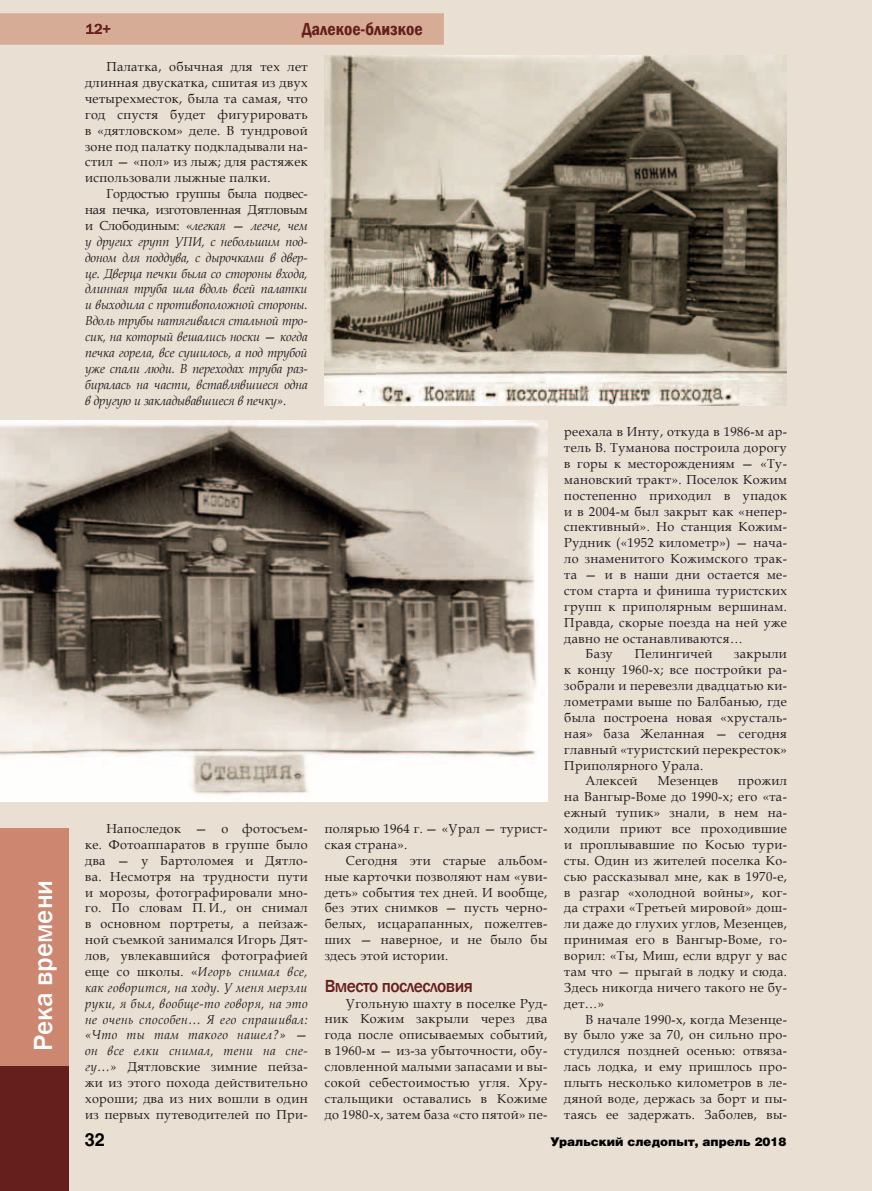
<style>
.page{position:relative;width:872px;height:1191px;background:#e9dfd3}
.page>*{position:absolute;margin:0;border:0;box-sizing:border-box;transform-origin:0 0}
.t1{font:500 27px "Franklin Gothic";color:#fff}
.t2{font:500 18px "Franklin Gothic";letter-spacing:-.03em;color:#651f1c}
.t3{font:600 condensed 18px "Franklin Gothic";color:#651f1c}
.t4{font:700 18px "Helios";color:#010101}
.t5{font:500 15px "Franklin Gothic";color:#651f1c}
.t6{font:13.05px/15.9px "Book Antiqua";letter-spacing:.03em;color:#231f20;text-align:justify}
.t7{font:italic 13.05px "Book Antiqua";letter-spacing:-.01em;color:#231f20}
.t8{font:13.05px "Book Antiqua";letter-spacing:-.01em;color:#231f20}
.t9{font:12px "Helios Black C";color:#010101}
.s1{font-style:normal}
.s2{font-style:italic}
</style>
<div class="page">
<div style="left:0;top:828px;width:69px;height:363px;background:#cd866f"></div>
<div style="left:0;top:1066px;width:69px;height:125px;background:#651f1c"></div>
<div style="left:0;top:13px;width:444px;height:32px;background:#d7ac97"></div>
<div style="left:86px;top:24px;width:24px;height:10px;background:#d7ac97"></div>
<img style="left:325px;top:55px;width:462px;height:350px">
<img style="left:0;top:420px;width:547px;height:381px">
<p class="t1" style="left:27px;top:1051px;width:173px;rotate:-90deg">Река времени</p>
<p class="t5" style="left:85px;top:20px;width:27px">12+</p>
<p class="t3" style="left:302px;top:17px;width:122px">Далекое-близкое</p>
<p class="t6" style="left:106px;top:58px;width:203px">Палатка, обычная для тех лет</p>
<p class="t6" style="left:85px;top:74px;width:224px">длинная двускатка, сшитая из двух</p>
<p class="t6" style="left:85px;top:90px;width:224px">четырехместок, была та самая, что</p>
<p class="t6" style="left:85px;top:106px;width:224px">год спустя будет фигурировать</p>
<p class="t6" style="left:85px;top:122px;width:224px">в «дятловском» деле. В тундровой</p>
<p class="t6" style="left:85px;top:138px;width:224px">зоне под палатку подкладывали на-</p>
<p class="t6" style="left:85px;top:154px;width:224px">стил — «пол» из лыж; для растяжек</p>
<p class="t6" style="left:85px;top:170px;width:187px">использовали лыжные палки.</p>
<p class="t8" style="left:106px;top:185px;width:203px">Гордостью группы была подвес-</p>
<p class="t8" style="left:85px;top:200px;width:224px">ная печка, изготовленная Дятловым</p>
<p class="t7" style="left:85px;top:216px;width:224px"><span class="s1">и Слободиным: «</span>легкая <span class="s1">—</span> легче, чем</p>
<p class="t7" style="left:85px;top:232px;width:224px">у других групп УПИ, с небольшим под-</p>
<p class="t7" style="left:85px;top:248px;width:224px">доном для поддува, с дырочками в двер-</p>
<p class="t7" style="left:85px;top:264px;width:224px">це. Дверца печки была со стороны входа,</p>
<p class="t7" style="left:85px;top:280px;width:224px">длинная труба шла вдоль всей палатки</p>
<p class="t7" style="left:85px;top:296px;width:224px">и выходила с противоположной стороны.</p>
<p class="t7" style="left:85px;top:311px;width:224px">Вдоль трубы натягивался стальной тро-</p>
<p class="t7" style="left:85px;top:327px;width:224px">сик, на который вешались носки <span class="s1">—</span> когда</p>
<p class="t7" style="left:85px;top:343px;width:224px">печка горела, все сушилось, а под трубой</p>
<p class="t7" style="left:85px;top:359px;width:224px">уже спали люди. В переходах труба раз-</p>
<p class="t7" style="left:85px;top:375px;width:224px">биралась на части, вставлявшиеся одна</p>
<p class="t7" style="left:85px;top:391px;width:203px">в другую и закладывавшиеся в печку»<span class="s1">.</span></p>
<p class="t6" style="left:85px;top:820px;width:224px;text-indent:21px">Напоследок — о фотосъем&shy;ке. Фотоаппаратов в группе было два — у Бартоломея и Дятло&shy;ва. Несмотря на трудности пути и морозы, фотографировали мно&shy;го. По словам П. И., он снимал в основном портреты, а пейзаж&shy;ной съемкой занимался Игорь Дят&shy;лов, увлекавшийся фотографией еще со школы. «<span class="s2">Игорь снимал все, как говорится, на ходу. У меня мерзли руки, я был, вообще-то говоря, на это не очень способен… Я его спрашивал: «Что ты там такого нашел?»</span> — <span class="s2">он все елки снимал, тени на сне&shy;гу…»</span> Дятловские зимние пейза&shy;жи из этого похода действительно хороши; два из них вошли в один из первых путеводителей по При-</p>
<p class="t6" style="left:325px;top:820px;width:224px">полярью 1964 г. — «Урал — турист-</p>
<p class="t6" style="left:325px;top:836px;width:84px">ская страна».</p>
<p class="t6" style="left:346px;top:852px;width:203px">Сегодня эти старые альбом-</p>
<p class="t6" style="left:325px;top:868px;width:224px">ные карточки позволяют нам «уви-</p>
<p class="t6" style="left:325px;top:884px;width:224px">деть» события тех дней. И вообще,</p>
<p class="t6" style="left:325px;top:899px;width:224px">без этих снимков — пусть черно-</p>
<p class="t6" style="left:325px;top:915px;width:224px">белых, исцарапанных, пожелтев-</p>
<p class="t6" style="left:325px;top:931px;width:224px">ших — наверное, и не было бы</p>
<p class="t6" style="left:325px;top:947px;width:125px">здесь этой истории.</p>
<p class="t2" style="left:325px;top:974px;width:150px">Вместо послесловия</p>
<p class="t6" style="left:325px;top:994px;width:224px;text-indent:21px">Угольную шахту в поселке Руд&shy;ник Кожим закрыли через два года после описываемых событий, в 1960-м — из-за убыточности, обу&shy;словленной малыми запасами и вы&shy;сокой себестоимостью угля. Хру&shy;стальщики оставались в Кожиме до 1980-х, затем база «сто пятой» пе-</p>
<p class="t6" style="left:564px;top:423px;width:224px">реехала в Инту, откуда в 1986-м ар-</p>
<p class="t6" style="left:564px;top:439px;width:224px">тель В. Туманова построила дорогу</p>
<p class="t6" style="left:564px;top:455px;width:224px">в горы к месторождениям — «Ту-</p>
<p class="t6" style="left:564px;top:471px;width:224px">мановский тракт». Поселок Кожим</p>
<p class="t6" style="left:564px;top:487px;width:224px">постепенно приходил в упадок</p>
<p class="t6" style="left:564px;top:503px;width:224px">и в 2004-м был закрыт как «непер-</p>
<p class="t6" style="left:564px;top:519px;width:224px">спективный». Но станция Кожим-</p>
<p class="t6" style="left:564px;top:534px;width:224px">Рудник («1952 километр») — нача-</p>
<p class="t6" style="left:564px;top:550px;width:224px">ло знаменитого Кожимского трак-</p>
<p class="t6" style="left:564px;top:566px;width:224px">та — и в наши дни остается ме-</p>
<p class="t6" style="left:564px;top:582px;width:224px">стом старта и финиша туристских</p>
<p class="t6" style="left:564px;top:598px;width:224px">групп к приполярным вершинам.</p>
<p class="t6" style="left:564px;top:614px;width:224px">Правда, скорые поезда на ней уже</p>
<p class="t6" style="left:564px;top:630px;width:180px">давно не останавливаются…</p>
<p class="t6" style="left:585px;top:646px;width:29px">Базу</p>
<p class="t6" style="left:635px;top:646px;width:79px">Пелингичей</p>
<p class="t6" style="left:734px;top:646px;width:54px">закрыли</p>
<p class="t6" style="left:564px;top:661px;width:224px">к концу 1960-х; все постройки ра-</p>
<p class="t6" style="left:564px;top:677px;width:224px">зобрали и перевезли двадцатью ки-</p>
<p class="t6" style="left:564px;top:693px;width:224px">лометрами выше по Балбанью, где</p>
<p class="t6" style="left:564px;top:709px;width:224px">была построена новая «хрусталь-</p>
<p class="t6" style="left:564px;top:725px;width:224px">ная» база Желанная — сегодня</p>
<p class="t6" style="left:564px;top:741px;width:224px">главный «туристский перекресток»</p>
<p class="t6" style="left:564px;top:757px;width:140px">Приполярного Урала.</p>
<p class="t6" style="left:585px;top:772px;width:53px">Алексей</p>
<p class="t6" style="left:658px;top:772px;width:62px">Мезенцев</p>
<p class="t6" style="left:738px;top:772px;width:50px">прожил</p>
<p class="t6" style="left:564px;top:788px;width:224px">на Вангыр-Воме до 1990-х; его «та-</p>
<p class="t6" style="left:564px;top:804px;width:224px">ежный тупик» знали, в нем на-</p>
<p class="t6" style="left:564px;top:820px;width:224px">ходили приют все проходившие</p>
<p class="t6" style="left:564px;top:836px;width:224px">и проплывавшие по Косью тури-</p>
<p class="t6" style="left:564px;top:852px;width:224px">сты. Один из жителей поселка Ко-</p>
<p class="t6" style="left:564px;top:868px;width:224px">сью рассказывал мне, как в 1970-е,</p>
<p class="t6" style="left:564px;top:884px;width:224px">в разгар «холодной войны», ког-</p>
<p class="t6" style="left:564px;top:899px;width:224px">да страхи «Третьей мировой» дош-</p>
<p class="t6" style="left:564px;top:915px;width:224px">ли даже до глухих углов, Мезенцев,</p>
<p class="t6" style="left:564px;top:931px;width:224px">принимая его в Вангыр-Воме, го-</p>
<p class="t6" style="left:564px;top:947px;width:224px">ворил: «Ты, Миш, если вдруг у вас</p>
<p class="t6" style="left:564px;top:963px;width:224px">там что — прыгай в лодку и сюда.</p>
<p class="t6" style="left:564px;top:979px;width:224px">Здесь никогда ничего такого не бу-</p>
<p class="t6" style="left:564px;top:995px;width:41px">дет…»</p>
<p class="t6" style="left:585px;top:1011px;width:203px">В начале 1990-х, когда Мезенце-</p>
<p class="t6" style="left:564px;top:1026px;width:224px">ву было уже за 70, он сильно про-</p>
<p class="t6" style="left:564px;top:1042px;width:224px">студился поздней осенью: отвяза-</p>
<p class="t6" style="left:564px;top:1058px;width:224px">лась лодка, и ему пришлось про-</p>
<p class="t6" style="left:564px;top:1074px;width:224px">плыть несколько километров в ле-</p>
<p class="t6" style="left:564px;top:1090px;width:224px">дяной воде, держась за борт и пы-</p>
<p class="t6" style="left:564px;top:1106px;width:224px">таясь ее задержать. Заболев, вы-</p>
<p class="t4" style="left:85px;top:1129px;width:22px">32</p>
<p class="t9" style="left:550px;top:1134px;width:238px">Уральский следопыт, апрель 2018</p>
</div>
